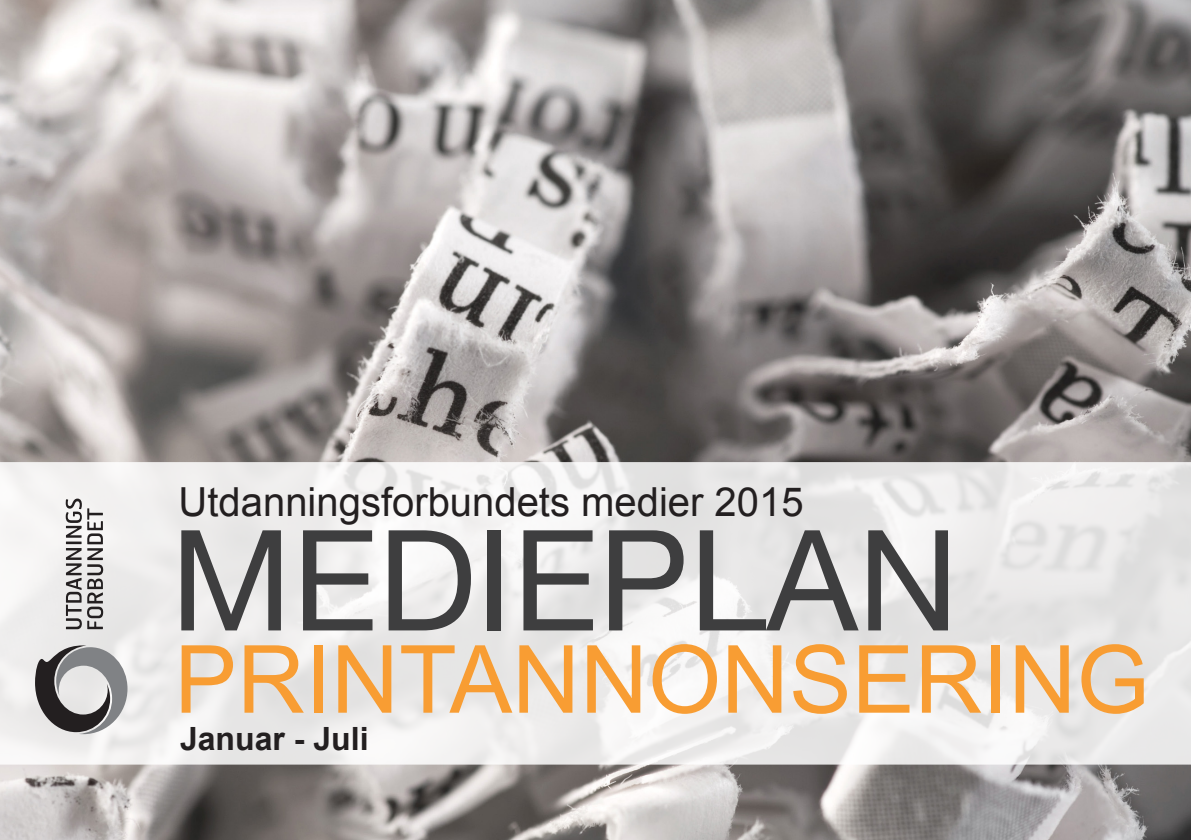
<style>
.page{position:relative;width:1191px;height:840px;background:#fff}
.page>*{position:absolute;margin:0;border:0;box-sizing:border-box;transform-origin:0 0}
.t1{font:140px "Helvetica Neue";color:#3e3e3f}
.t2{font:94px "Arial";color:#f89d33}
.t3{font:40px "Arial";color:#231f20}
.t4{font:700 32px "Arial";color:#231f20}
</style>
<div class="page">
<img style="left:0;top:0;width:1191px;height:839px">
<svg style="left:0;top:462px;width:1191px;height:302px;fill:#ecebea"></svg>
<svg style="left:66px;top:498px;width:37px;height:131px"></svg>
<svg style="left:35px;top:645px;width:92px;height:88px;background:#999798"></svg>
<p class="t3" style="left:179px;top:475px;width:626px">Utdanningsforbundets medier 2015</p>
<p class="t1" style="left:170px;top:496px;width:790px">MEDIEPLAN</p>
<p class="t2" style="left:174px;top:617px;width:976px">PRINTANNONSERING</p>
<p class="t4" style="left:180px;top:716px;width:190px">Januar - Juli</p>
</div>
